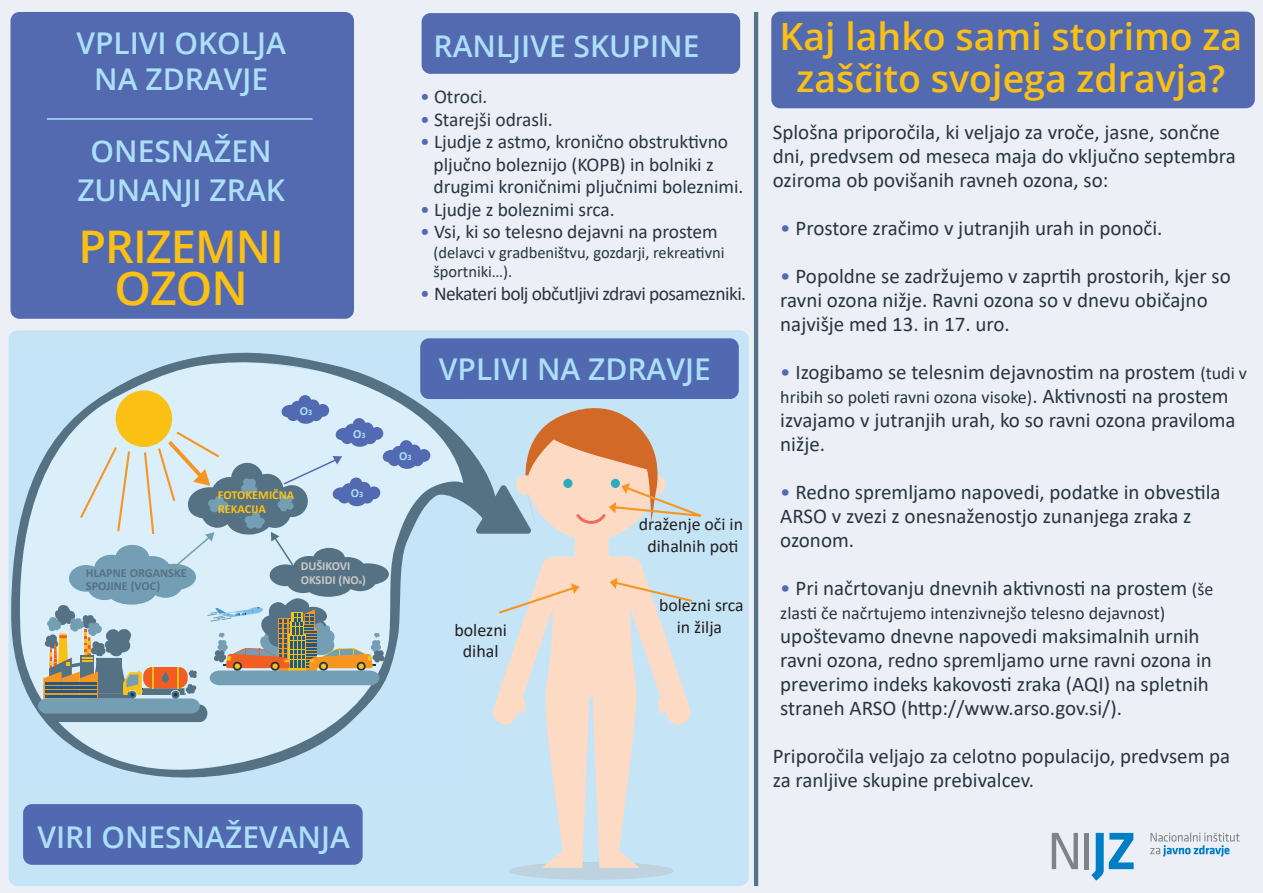
<style>
.page{position:relative;width:1263px;height:893px;background:#eceff6}
.page>*{position:absolute;margin:0;border:0;box-sizing:border-box;transform-origin:0 0}
.t1{font:600 46.5px "Open Sans";color:#fac013}
.t2{font:600 45px "Open Sans";letter-spacing:-.02em;color:#fac013}
.t3{font:600 37.5px/42px "Open Sans";color:#fac013;text-align:center}
.t4{font:600 30px/36px "Open Sans";color:#acdff8;text-align:center}
.t5{font:21px/24px "Calibri";color:#283541}
.t6{font:19.5px/22.5px "Calibri";letter-spacing:-.005em;color:#283541}
.t7{font:19.5px "Calibri";letter-spacing:-.03em;color:#283541}
.t8{font:18px "Calibri";color:#283541}
.t9{font:18px "Calibri";color:#231f20}
.t10{font:17.85px/21.3px "Calibri";color:#231f20;text-align:center}
.t11{font:16.5px/19.5px "Calibri";letter-spacing:-.005em;color:#283541}
.t12{font:700 12.3px/13.5px "Calibri";color:#557284}
.t13{font:700 12.3px/13.5px "Calibri";color:#fdc111}
.t14{font:700 12.3px/13.5px "Calibri";color:#c9c8c8}
.t15{font:700 12.3px "Calibri";color:#addef7}
.s1{font-size:8.25px}
.s2{font-size:7.5px}
.s3{font-size:12px}
.s4{color:rgb(67 92 169/.9)}
.s5{font-size:18px}
.s6{font-size:21px}
</style>
<div class="page">
<div style="left:9px;top:330px;width:740px;height:556px;background:#c5e5f7;border-radius:9px"></div>
<svg style="left:11px;top:352px;width:464px;height:426px"></svg>
<div style="left:771px;top:12px;width:484px;height:96px;background:#546ab0;border-radius:9px"></div>
<div style="left:420px;top:338px;width:319px;height:61px;background:#5069b0;border-radius:9px"></div>
<div style="left:10px;top:12px;width:344px;height:307px;background:#546ab0;border-radius:9px"></div>
<div style="left:422px;top:13px;width:318px;height:61px;background:#546ab0;border-radius:9px"></div>
<div style="left:23px;top:804px;width:340px;height:61px;background:#5069b0;border-radius:9px"></div>
<hr style="left:754px;top:12px;width:4px;height:874px;background:#557384">
<hr style="left:47px;top:118px;width:265px;height:2px;background:#acdff8">
<div style="left:509px;top:862px;width:165px;height:18px;background:#bfd2e0;border-radius:50%"></div>
<svg style="left:493px;top:539px;width:198px;height:329px"></svg>
<svg style="left:1150px;top:832px;width:89px;height:25px"></svg>
<svg style="left:1052px;top:833px;width:26px;height:36px"></svg>
<div style="left:1084px;top:833px;width:5px;height:36px;background:#808285"></div>
<svg style="left:1091px;top:833px;width:43px;height:48px"></svg>
<svg style="left:116px;top:390px;width:56px;height:57px"></svg>
<svg style="left:38px;top:395px;width:392px;height:327px;background:#b6c8cf"></svg>
<svg style="left:610px;top:578px;width:83px;height:25px"></svg>
<svg style="left:497px;top:583px;width:82px;height:32px"></svg>
<svg style="left:475px;top:408px;width:227px;height:126px"></svg>
<h3 class="t4" style="left:76px;top:24px;width:211px">VPLIVI OKOLJA<br>NA ZDRAVJE</h3>
<h3 class="t4" style="left:77px;top:130px;width:209px;line-height:39.6px">ONESNAŽEN<br>ZUNANJI ZRAK</h3>
<h2 class="t2" style="left:78px;top:216px;width:207px">PRIZEMNI</h2>
<h1 class="t1" style="left:114px;top:256px;width:135px">OZON</h1>
<p class="t15" style="left:300px;top:402px;width:14px">O<span class="s1">3</span></p>
<p class="t13" style="left:218px;top:488px;width:78px">FOTOKEMIČNA<br>REKACIJA</p>
<p class="t15" style="left:353px;top:425px;width:14px">O<span class="s1">3</span></p>
<p class="t15" style="left:351px;top:484px;width:14px">O<span class="s1">3</span></p>
<p class="t12" style="left:86px;top:566px;width:102px">HLAPNE ORGANSKE<br>SPOJINE (VOC)</p>
<p class="t14" style="left:301px;top:559px;width:67px">DUŠIKOVI<br>OKSIDI (NO<span class="s2">x</span><span class="s3">)</span></p>
<h3 class="t4" style="left:37px;top:818px;width:314px">VIRI ONESNAŽEVANJA</h3>
<h3 class="t4" style="left:434px;top:28px;width:267px">RANLJIVE SKUPINE</h3>
<p class="t6" style="left:420px;top:85px;width:69px"><span class="s4">•</span> Otroci.</p>
<p class="t6" style="left:420px;top:107px;width:134px"><span class="s4">•</span> Starejši odrasli.</p>
<p class="t6" style="left:433px;top:130px;width:311px;text-indent:-13px"><span class="s4">•</span> Ljudje z astmo, kronično obstruktivno pljučno boleznijo (KOPB) in bolniki z drugimi kroničnimi pljučnimi boleznimi.</p>
<p class="t6" style="left:420px;top:197px;width:196px"><span class="s4">•</span> Ljudje z boleznimi srca.</p>
<p class="t6" style="left:420px;top:220px;width:299px"><span class="s4">•</span> Vsi, ki so telesno dejavni na prostem</p>
<p class="t11" style="left:434px;top:242px;width:292px">(delavci v gradbeništvu, gozdarji, rekreativni športniki…).</p>
<p class="t7" style="left:420px;top:280px;width:328px"><span class="s4">•</span> Nekateri bolj občutljivi zdravi posamezniki.</p>
<h3 class="t4" style="left:439px;top:350px;width:273px">VPLIVI NA ZDRAVJE</h3>
<p class="t15" style="left:399px;top:447px;width:14px">O<span class="s1">3</span></p>
<p class="t10" style="left:639px;top:513px;width:106px">draženje oči in dihalnih poti</p>
<p class="t10" style="left:659px;top:594px;width:86px">bolezni srca</p>
<p class="t9" style="left:454px;top:617px;width:54px">bolezni</p>
<p class="t10" style="left:677px;top:616px;width:47px">in žilja</p>
<p class="t9" style="left:463px;top:639px;width:37px">dihal</p>
<h3 class="t3" style="left:779px;top:14px;width:464px">Kaj lahko sami storimo za zaščito svojega zdravja?</h3>
<p class="t5" style="left:773px;top:119px;width:465px">Splošna priporočila, ki veljajo za vroče, jasne, sončne dni, predvsem od meseca maja do vključno septembra oziroma ob povišanih ravneh ozona, so:</p>
<p class="t5" style="left:780px;top:215px;width:384px"><span class="s4">•</span> Prostore zračimo v jutranjih urah in ponoči.</p>
<p class="t5" style="left:780px;top:263px;width:452px"><span class="s4">•</span> Popoldne se zadržujemo v zaprtih prostorih, kjer so ravni ozona nižje. Ravni ozona so v dnevu običajno najvišje med 13. in 17. uro.</p>
<p class="t5" style="left:780px;top:359px;width:468px"><span class="s4">•</span> Izogibamo se telesnim dejavnostim na prostem <span class="s5">(tudi v</span></p>
<p class="t8" style="left:780px;top:384px;width:450px">hribih so poleti ravni ozona visoke)<span class="s6">. Aktivnosti na prostem</span></p>
<p class="t5" style="left:780px;top:407px;width:457px">izvajamo v jutranjih urah, ko so ravni ozona praviloma nižje.</p>
<p class="t5" style="left:780px;top:479px;width:442px"><span class="s4">•</span> Redno spremljamo napovedi, podatke in obvestila<br>ARSO v zvezi z onesnaženostjo zunanjega zraka z ozonom.</p>
<p class="t5" style="left:780px;top:575px;width:435px"><span class="s4">•</span> Pri načrtovanju dnevnih aktivnosti na prostem <span class="s5">(še</span></p>
<p class="t8" style="left:780px;top:600px;width:386px">zlasti če načrtujemo intenzivnejšo telesno dejavnost)</p>
<p class="t5" style="left:780px;top:623px;width:433px">upoštevamo dnevne napovedi maksimalnih urnih ravni ozona, redno spremljamo urne ravni ozona in preverimo indeks kakovosti zraka (AQI) na spletnih straneh ARSO (http://www.arso.gov.si/).</p>
<p class="t5" style="left:773px;top:743px;width:459px">Priporočila veljajo za celotno populacijo, predvsem pa za ranljive skupine prebivalcev.</p>
</div>
